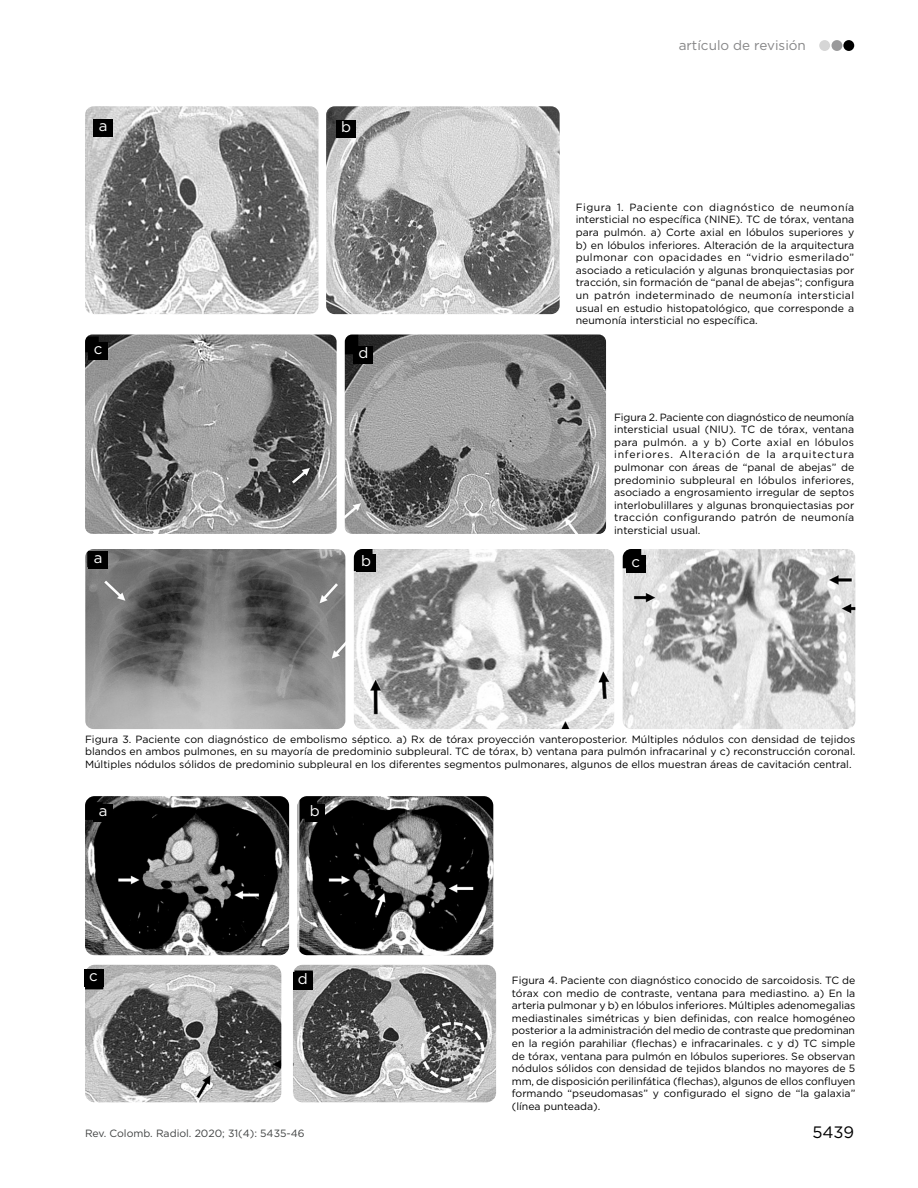
<style>
.page{position:relative;width:918px;height:1188px;background:#fff}
.page>*{position:absolute;margin:0;border:0;box-sizing:border-box;transform-origin:0 0}
.t1{font:16.5px "Gotham";color:#000}
._02_Parrafo_resumen{font:15px "Gotham";color:#fff}
.t2{font:13.5px "Gotham";color:#868687}
.pie_de_foto_nuevo{font:10.5px/12.6px "Gotham";color:#000;text-align:justify}
.t3{font:10.5px "Gotham";color:#3f4141}
</style>
<div class="page">
<img style="left:85px;top:334px;width:252px;height:200px">
<img style="left:345px;top:334px;width:261px;height:200px">
<img style="left:85px;top:549px;width:260px;height:180px">
<img style="left:354px;top:549px;width:260px;height:180px">
<img style="left:623px;top:549px;width:232px;height:180px">
<img style="left:85px;top:796px;width:204px;height:159px">
<img style="left:298px;top:796px;width:195px;height:159px">
<img style="left:85px;top:965px;width:196px;height:137px">
<img style="left:293px;top:965px;width:203px;height:137px">
<div style="left:843px;top:40px;width:11px;height:11px;background:#000;border-radius:50%"></div>
<div style="left:832px;top:40px;width:10px;height:11px;background:#9a9a9b;border-radius:50%"></div>
<div style="left:819px;top:40px;width:11px;height:11px;background:#d6d6d6;border-radius:50%"></div>
<img style="left:85px;top:106px;width:234px;height:208px">
<img style="left:326px;top:106px;width:234px;height:208px">
<div style="left:337px;top:120px;width:19px;height:17px;background:#000"></div>
<div style="left:89px;top:342px;width:19px;height:18px;background:#000"></div>
<div style="left:354px;top:346px;width:19px;height:17px;background:#000"></div>
<div style="left:94px;top:119px;width:19px;height:17px;background:#000"></div>
<div style="left:89px;top:551px;width:19px;height:17px;background:#000"></div>
<div style="left:94px;top:804px;width:19px;height:18px;background:#000"></div>
<div style="left:357px;top:554px;width:19px;height:18px;background:#000"></div>
<div style="left:305px;top:804px;width:19px;height:18px;background:#000"></div>
<div style="left:626px;top:555px;width:19px;height:18px;background:#000"></div>
<div style="left:84px;top:969px;width:19px;height:18px;background:#000"></div>
<div style="left:293px;top:972px;width:20px;height:18px;background:#000"></div>
<p class="_02_Parrafo_resumen" style="left:99px;top:116px;width:10px">a</p>
<p class="_02_Parrafo_resumen" style="left:341px;top:117px;width:11px">b</p>
<p class="_02_Parrafo_resumen" style="left:94px;top:339px;width:10px">c</p>
<p class="_02_Parrafo_resumen" style="left:358px;top:343px;width:11px">d</p>
<p class="_02_Parrafo_resumen" style="left:94px;top:548px;width:10px">a</p>
<p class="_02_Parrafo_resumen" style="left:361px;top:552px;width:11px">b</p>
<p class="t2" style="left:679px;top:36px;width:129px">artículo de revisión</p>
<p class="pie_de_foto_nuevo" style="left:576px;top:201px;width:280px">Figura 1. Paciente con diagnóstico de neumonía intersticial no específica (NINE). TC de tórax, ventana para pulmón. a) Corte axial en lóbulos superiores y b) en lóbulos inferiores. Alteración de la arquitectura pulmonar con opacidades en “vidrio esmerilado” asociado a reticulación y algunas bronquiectasias por tracción, sin formación de “panal de abejas”; configura un patrón indeterminado de neumonía intersticial usual en estudio histopatológico, que corresponde a neumonía intersticial no específica.</p>
<p class="pie_de_foto_nuevo" style="left:614px;top:410px;width:242px">Figura 2. Paciente con diagnóstico de neumonía intersticial usual (NIU). TC de tórax, ventana para pulmón. a y b) Corte axial en lóbulos inferiores. Alteración de la arquitectura pulmonar con áreas de “panal de abejas” de predominio subpleural en lóbulos inferiores, asociado a engrosamiento irregular de septos interlobulillares y algunas bronquiectasias por tracción configurando patrón de neumonía intersticial usual.</p>
<p class="_02_Parrafo_resumen" style="left:631px;top:552px;width:10px">c</p>
<p class="pie_de_foto_nuevo" style="left:85px;top:732px;width:772px">Figura 3. Paciente con diagnóstico de embolismo séptico. a) Rx de tórax proyección vanteroposterior. Múltiples nódulos con densidad de tejidos blandos en ambos pulmones, en su mayoría de predominio subpleural. TC de tórax, b) ventana para pulmón infracarinal y c) reconstrucción coronal.<br>Múltiples nódulos sólidos de predominio subpleural en los diferentes segmentos pulmonares, algunos de ellos muestran áreas de cavitación central.</p>
<p class="_02_Parrafo_resumen" style="left:99px;top:801px;width:10px">a</p>
<p class="_02_Parrafo_resumen" style="left:310px;top:801px;width:11px">b</p>
<p class="_02_Parrafo_resumen" style="left:89px;top:967px;width:10px">c</p>
<p class="_02_Parrafo_resumen" style="left:298px;top:970px;width:11px">d</p>
<p class="t3" style="left:85px;top:1126px;width:221px">Rev. Colomb. Radiol. 2020; 31(4): 5435-46</p>
<p class="pie_de_foto_nuevo" style="left:512px;top:974px;width:345px">Figura 4. Paciente con diagnóstico conocido de sarcoidosis. TC de tórax con medio de contraste, ventana para mediastino. a) En la arteria pulmonar y b) en lóbulos inferiores. Múltiples adenomegalias mediastinales simétricas y bien definidas, con realce homogéneo posterior a la administración del medio de contraste que predominan en la región parahiliar (flechas) e infracarinales. c y d) TC simple de tórax, ventana para pulmón en lóbulos superiores. Se observan nódulos sólidos con densidad de tejidos blandos no mayores de 5 mm, de disposición perilinfática (flechas), algunos de ellos confluyen formando “pseudomasas” y configurado el signo de “la galaxia” (línea punteada).</p>
<h1 class="t1" style="left:812px;top:1122px;width:43px">5439</h1>
</div>
